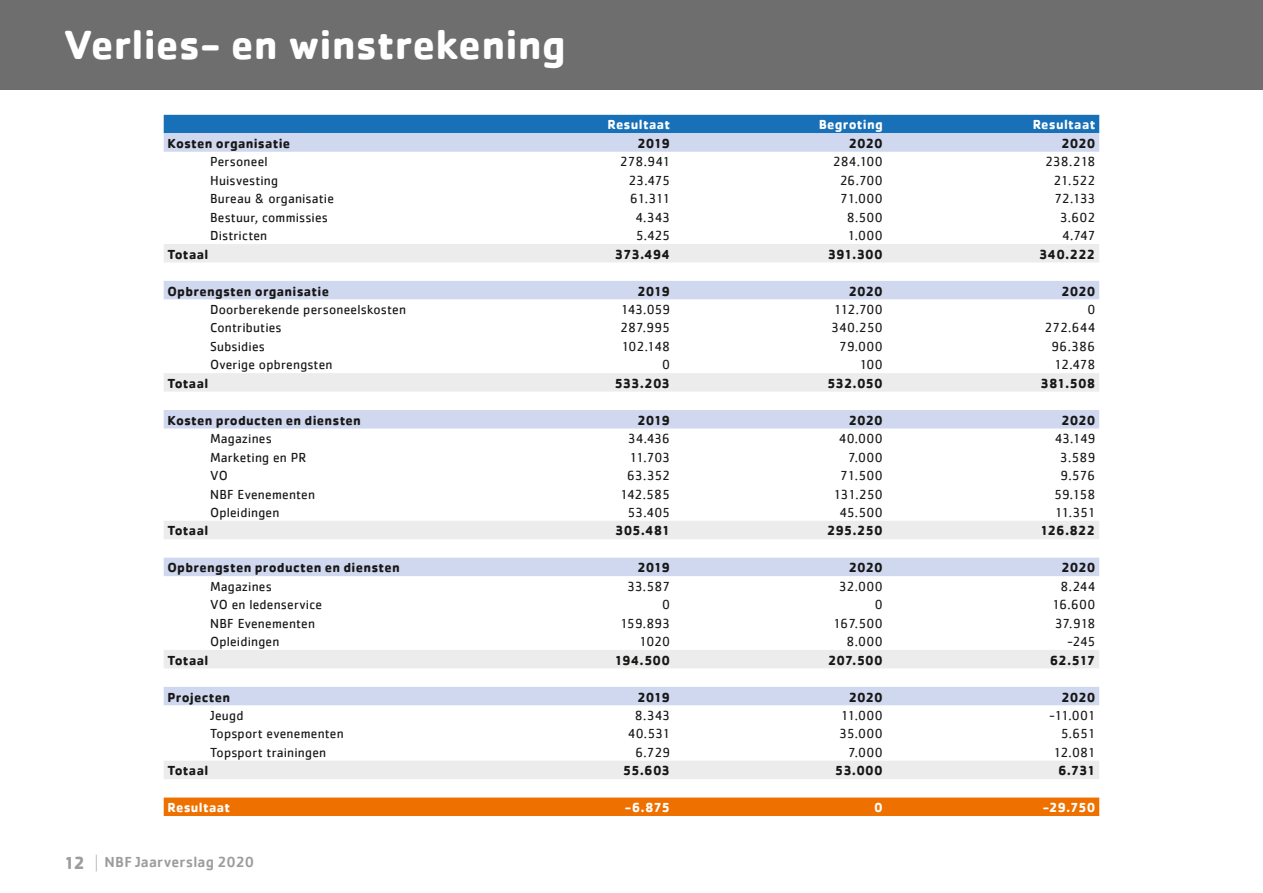
<style>
.page{position:relative;width:1263px;height:893px;background:#fff}
.page>*{position:absolute;margin:0;border:0;box-sizing:border-box;transform-origin:0 0}
.t1{font:700 42px "Cachet";color:#fff}
.t2{font:500 15px "Cachet";letter-spacing:.015em;color:#9c9c9d}
.t3{font:13.5px "Cachet";letter-spacing:.01em;color:#181716}
.t4{font:700 13.5px "Cachet";letter-spacing:.01em;color:#181716}
.t5{font:700 13.5px "Cachet";letter-spacing:.02em;color:#fff}
.s1{font-weight:700;font-size:18px}
.s2{font-weight:400;font-size:18px}
</style>
<div class="page">
<div style="left:0;top:0;width:1263px;height:90px;background:#6e6e6e"></div>
<div style="left:164px;top:115px;width:935px;height:18px;background:#1770b8"></div>
<div style="left:164px;top:133px;width:935px;height:19px;background:#d0d8ef"></div>
<svg style="left:164px;top:244px;width:935px;height:535px"></svg>
<div style="left:164px;top:797px;width:935px;height:19px;background:#ee7100"></div>
<h1 class="t1" style="left:64px;top:18px;width:503px">Verlies- en winstrekening</h1>
<p class="t5" style="left:607px;top:116px;width:64px">Resultaat</p>
<p class="t5" style="left:819px;top:116px;width:66px">Begroting</p>
<p class="t5" style="left:1033px;top:116px;width:64px">Resultaat</p>
<p class="t4" style="left:168px;top:135px;width:124px">Kosten organisatie</p>
<p class="t4" style="left:637px;top:135px;width:34px">2019</p>
<p class="t4" style="left:849px;top:135px;width:36px">2020</p>
<p class="t4" style="left:1061px;top:135px;width:36px">2020</p>
<p class="t3" style="left:210px;top:153px;width:59px">Personeel</p>
<p class="t3" style="left:620px;top:153px;width:52px">278.941</p>
<p class="t3" style="left:833px;top:153px;width:51px">284.100</p>
<p class="t3" style="left:1045px;top:153px;width:52px">238.218</p>
<p class="t3" style="left:210px;top:172px;width:70px">Huisvesting</p>
<p class="t3" style="left:628px;top:172px;width:43px">23.475</p>
<p class="t3" style="left:840px;top:172px;width:45px">26.700</p>
<p class="t3" style="left:1053px;top:172px;width:44px">21.522</p>
<p class="t3" style="left:210px;top:190px;width:125px">Bureau &amp; organisatie</p>
<p class="t3" style="left:630px;top:190px;width:41px">61.311</p>
<p class="t3" style="left:840px;top:190px;width:44px">71.000</p>
<p class="t3" style="left:1054px;top:190px;width:43px">72.133</p>
<p class="t3" style="left:210px;top:209px;width:120px">Bestuur, commissies</p>
<p class="t3" style="left:635px;top:209px;width:36px">4.343</p>
<p class="t3" style="left:847px;top:209px;width:38px">8.500</p>
<p class="t3" style="left:1060px;top:209px;width:37px">3.602</p>
<p class="t3" style="left:210px;top:227px;width:59px">Districten</p>
<p class="t3" style="left:636px;top:227px;width:36px">5.425</p>
<p class="t3" style="left:847px;top:227px;width:37px">1.000</p>
<p class="t3" style="left:1062px;top:227px;width:35px">4.747</p>
<p class="t4" style="left:168px;top:245px;width:42px">Totaal</p>
<p class="t4" style="left:615px;top:245px;width:57px">373.494</p>
<p class="t4" style="left:828px;top:245px;width:57px">391.300</p>
<p class="t4" style="left:1039px;top:245px;width:58px">340.222</p>
<p class="t4" style="left:168px;top:282px;width:163px">Opbrengsten organisatie</p>
<p class="t4" style="left:637px;top:282px;width:34px">2019</p>
<p class="t4" style="left:849px;top:282px;width:36px">2020</p>
<p class="t4" style="left:1061px;top:282px;width:36px">2020</p>
<p class="t3" style="left:210px;top:301px;width:197px">Doorberekende personeelskosten</p>
<p class="t3" style="left:620px;top:301px;width:51px">143.059</p>
<p class="t3" style="left:834px;top:301px;width:51px">112.700</p>
<p class="t3" style="left:1087px;top:301px;width:9px">0</p>
<p class="t3" style="left:210px;top:319px;width:73px">Contributies</p>
<p class="t3" style="left:620px;top:319px;width:52px">287.995</p>
<p class="t3" style="left:831px;top:319px;width:53px">340.250</p>
<p class="t3" style="left:1045px;top:319px;width:52px">272.644</p>
<p class="t3" style="left:210px;top:338px;width:56px">Subsidies</p>
<p class="t3" style="left:621px;top:338px;width:51px">102.148</p>
<p class="t3" style="left:839px;top:338px;width:45px">79.000</p>
<p class="t3" style="left:1051px;top:338px;width:46px">96.386</p>
<p class="t3" style="left:210px;top:356px;width:124px">Overige opbrengsten</p>
<p class="t3" style="left:662px;top:356px;width:9px">0</p>
<p class="t3" style="left:859px;top:356px;width:25px">100</p>
<p class="t3" style="left:1054px;top:356px;width:43px">12.478</p>
<p class="t4" style="left:167px;top:375px;width:42px">Totaal</p>
<p class="t4" style="left:614px;top:375px;width:57px">533.203</p>
<p class="t4" style="left:827px;top:375px;width:57px">532.050</p>
<p class="t4" style="left:1040px;top:375px;width:56px">381.508</p>
<p class="t4" style="left:167px;top:412px;width:195px">Kosten producten en diensten</p>
<p class="t4" style="left:637px;top:412px;width:34px">2019</p>
<p class="t4" style="left:849px;top:412px;width:36px">2020</p>
<p class="t4" style="left:1061px;top:412px;width:36px">2020</p>
<p class="t3" style="left:210px;top:430px;width:63px">Magazines</p>
<p class="t3" style="left:628px;top:430px;width:44px">34.436</p>
<p class="t3" style="left:839px;top:430px;width:45px">40.000</p>
<p class="t3" style="left:1055px;top:430px;width:42px">43.149</p>
<p class="t3" style="left:210px;top:448px;width:98px">Marketing en PR</p>
<p class="t3" style="left:629px;top:448px;width:42px">11.703</p>
<p class="t3" style="left:848px;top:448px;width:36px">7.000</p>
<p class="t3" style="left:1060px;top:448px;width:37px">3.589</p>
<p class="t3" style="left:210px;top:467px;width:19px">VO</p>
<p class="t3" style="left:627px;top:467px;width:45px">63.352</p>
<p class="t3" style="left:840px;top:467px;width:44px">71.500</p>
<p class="t3" style="left:1060px;top:467px;width:37px">9.576</p>
<p class="t3" style="left:210px;top:485px;width:107px">NBF Evenementen</p>
<p class="t3" style="left:620px;top:485px;width:52px">142.585</p>
<p class="t3" style="left:833px;top:485px;width:51px">131.250</p>
<p class="t3" style="left:1054px;top:485px;width:43px">59.158</p>
<p class="t3" style="left:210px;top:504px;width:71px">Opleidingen</p>
<p class="t3" style="left:627px;top:504px;width:44px">53.405</p>
<p class="t3" style="left:839px;top:504px;width:45px">45.500</p>
<p class="t3" style="left:1055px;top:504px;width:42px">11.351</p>
<p class="t4" style="left:167px;top:522px;width:42px">Totaal</p>
<p class="t4" style="left:615px;top:522px;width:57px">305.481</p>
<p class="t4" style="left:827px;top:522px;width:57px">295.250</p>
<p class="t4" style="left:1040px;top:522px;width:57px">126.822</p>
<p class="t4" style="left:167px;top:559px;width:234px">Opbrengsten producten en diensten</p>
<p class="t4" style="left:637px;top:559px;width:34px">2019</p>
<p class="t4" style="left:849px;top:559px;width:36px">2020</p>
<p class="t4" style="left:1061px;top:559px;width:36px">2020</p>
<p class="t3" style="left:210px;top:578px;width:63px">Magazines</p>
<p class="t3" style="left:627px;top:578px;width:45px">33.587</p>
<p class="t3" style="left:839px;top:578px;width:45px">32.000</p>
<p class="t3" style="left:1061px;top:578px;width:36px">8.244</p>
<p class="t3" style="left:210px;top:596px;width:114px">VO en ledenservice</p>
<p class="t3" style="left:662px;top:596px;width:9px">0</p>
<p class="t3" style="left:875px;top:596px;width:9px">0</p>
<p class="t3" style="left:1052px;top:596px;width:45px">16.600</p>
<p class="t3" style="left:210px;top:615px;width:107px">NBF Evenementen</p>
<p class="t3" style="left:620px;top:615px;width:52px">159.893</p>
<p class="t3" style="left:833px;top:615px;width:51px">167.500</p>
<p class="t3" style="left:1055px;top:615px;width:42px">37.918</p>
<p class="t3" style="left:210px;top:633px;width:71px">Opleidingen</p>
<p class="t3" style="left:639px;top:633px;width:33px">1020</p>
<p class="t3" style="left:846px;top:633px;width:38px">8.000</p>
<p class="t3" style="left:1067px;top:633px;width:30px">-245</p>
<p class="t4" style="left:168px;top:651px;width:42px">Totaal</p>
<p class="t4" style="left:614px;top:651px;width:57px">194.500</p>
<p class="t4" style="left:828px;top:651px;width:56px">207.500</p>
<p class="t4" style="left:1050px;top:651px;width:47px">62.517</p>
<p class="t4" style="left:168px;top:688px;width:64px">Projecten</p>
<p class="t4" style="left:637px;top:688px;width:34px">2019</p>
<p class="t4" style="left:849px;top:688px;width:36px">2020</p>
<p class="t4" style="left:1061px;top:688px;width:36px">2020</p>
<p class="t3" style="left:210px;top:707px;width:35px">Jeugd</p>
<p class="t3" style="left:635px;top:707px;width:37px">8.343</p>
<p class="t3" style="left:841px;top:707px;width:44px">11.000</p>
<p class="t3" style="left:1049px;top:707px;width:48px">-11.001</p>
<p class="t3" style="left:210px;top:725px;width:135px">Topsport evenementen</p>
<p class="t3" style="left:628px;top:725px;width:44px">40.531</p>
<p class="t3" style="left:839px;top:725px;width:45px">35.000</p>
<p class="t3" style="left:1061px;top:725px;width:36px">5.651</p>
<p class="t3" style="left:210px;top:744px;width:118px">Topsport trainingen</p>
<p class="t3" style="left:635px;top:744px;width:36px">6.729</p>
<p class="t3" style="left:848px;top:744px;width:36px">7.000</p>
<p class="t3" style="left:1053px;top:744px;width:44px">12.081</p>
<p class="t4" style="left:167px;top:762px;width:42px">Totaal</p>
<p class="t4" style="left:623px;top:762px;width:49px">55.603</p>
<p class="t4" style="left:835px;top:762px;width:49px">53.000</p>
<p class="t4" style="left:1058px;top:762px;width:39px">6.731</p>
<p class="t5" style="left:168px;top:799px;width:64px">Resultaat</p>
<p class="t5" style="left:625px;top:799px;width:47px">-6.875</p>
<p class="t5" style="left:874px;top:799px;width:10px">0</p>
<p class="t5" style="left:1043px;top:799px;width:54px">-29.750</p>
<p class="t2" style="left:64px;top:852px;width:192px"><span class="s1">12</span> <span class="s2">|</span> NBF Jaarverslag 2020</p>
</div>
